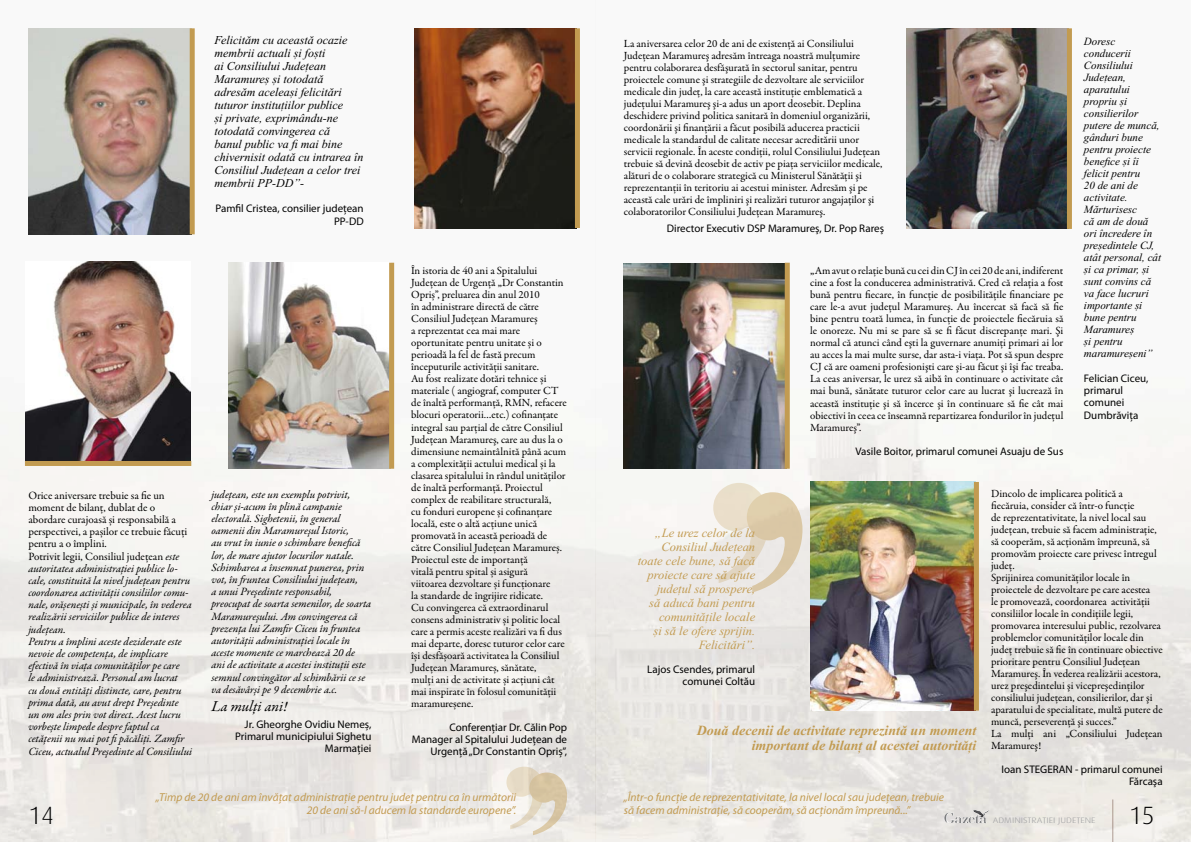
<style>
.page{position:relative;width:1191px;height:842px;background:#fff}
.page>*{position:absolute;margin:0;border:0;box-sizing:border-box;transform-origin:0 0}
.t1{font:25px "Dax Light G";color:#000}
.t2{font:italic 15.2px "Garamond Premr Pro";color:#000}
.t3{font:italic 700 14px/15px "Times NRG";color:#c29b51;text-align:right}
.t4{font:italic 12.5px/14px "Times NRG";color:#c29b51;text-align:right}
.t5{font:italic 12px/13px "Times NRG";color:#000}
.t6{font:italic 11.5px/13px "Myriad Pro";color:#c29b51;text-align:right}
.t7{font:italic 11.2px/12.2px "Garamond Premr Pro";letter-spacing:-.005em;color:#000}
.t8{font:11px/12px "Garamond Premr Pro";letter-spacing:-.005em;color:#000}
.t9{font:11px/12px "Myriad Pro";color:#000;text-align:right}
.t10{font:italic 11px/12px "Times NRG";color:#000}
.t11{font:8px "Dax Light G";color:#9c9d9f;scale:1.25 1}
.s1{font-style:normal}
</style>
<div class="page">
<img style="left:0;top:28px;width:1191px;height:814px">
<svg style="left:713px;top:483px;width:89px;height:109px;background:#e7ddce"></svg>
<svg style="left:506px;top:767px;width:61px;height:68px;background:#e5dccb"></svg>
<img style="left:972px;top:809px;width:18px;height:14px">
<hr style="left:1112px;top:799px;width:1px;height:43px;background:#5b3527">
<img style="left:228px;top:263px;width:161px;height:206px">
<img style="left:624px;top:264px;width:160px;height:204px">
<img style="left:29px;top:28px;width:161px;height:206px">
<img style="left:26px;top:262px;width:165px;height:199px">
<img style="left:414px;top:28px;width:161px;height:200px">
<img style="left:906px;top:28px;width:161px;height:200px">
<div style="left:389px;top:263px;width:5px;height:206px;background:#c29b51"></div>
<div style="left:784px;top:263px;width:5px;height:206px;background:#c29b51"></div>
<div style="left:190px;top:28px;width:5px;height:206px;background:#c29b51"></div>
<div style="left:25px;top:461px;width:166px;height:5px;background:#c29b51"></div>
<div style="left:575px;top:28px;width:5px;height:200px;background:#c29b51"></div>
<div style="left:1067px;top:28px;width:5px;height:201px;background:#c29b51"></div>
<img style="left:810px;top:482px;width:164px;height:229px">
<div style="left:974px;top:482px;width:5px;height:229px;background:#c29b51"></div>
<p class="t5" style="left:214px;top:34px;width:150px">Felicităm cu această ocazie membrii actuali şi foşti<br>ai Consiliului Judeţean<br>Maramureş şi totodată adresăm aceleaşi felicitări tuturor instituţiilor publice<br>şi private, exprimându-ne totodată convingerea că<br>banul public va fi mai bine chivernisit odată cu intrarea în<br>Consiliul Judeţean a celor trei membrii PP-DD”-</p>
<p class="t9" style="left:215px;top:203px;width:150px">Pamfil Cristea, consilier judeţean<br>PP-DD</p>
<p class="t7" style="left:28px;top:489px;width:165px"><span class="s1">Orice aniversare trebuie sa fie un moment de bilanţ, dublat de o abordare curajoasă și responsabilă a perspectivei, a pașilor ce trebuie făcuți pentru a o împlini.<br>Potrivit legii, Consiliul județean</span> este autoritatea administrației publice lo&shy;cale, constituită la nivel județean pentru coordonarea activității consiliilor comu&shy;nale, orășenești și municipale, în vederea realizării serviciilor publice de interes judeţean.<br>Pentru a împlini aceste deziderate este nevoie de competența, de implicare efectivă în viața comunităților pe care<br>le administrează. Personal am lucrat<br>cu două entități distincte, care, pentru prima dată, au avut drept Preşedinte un om ales prin vot direct. Acest lucru vorbește limpede despre faptul ca cetățenii nu mai pot fi păcăliți. Zamfir Ciceu, actualul Preşedinte al Consiliului</p>
<p class="t7" style="left:211px;top:488px;width:161px">județean, este un exemplu potrivit, chiar și-acum în plină campanie electorală. Sighetenii, în general oamenii din Maramureşul Istoric,<br>au vrut în iunie o schimbare benefică lor, de mare ajutor locurilor natale.<br>Schimbarea a însemnat punerea, prin vot, în fruntea Consiliului judeţean,<br>a unui Preşedinte responsabil, preocupat de soarta semenilor, de soarta Maramureşului. Am convingerea că prezența lui Zamfir Ciceu în fruntea autorității administraţiei locale în aceste momente ce marchează 20 de ani de activitate a acestei instituţii este semnul convingător al schimbării ce se va desăvârși pe 9 decembrie a.c.</p>
<h2 class="t2" style="left:211px;top:696px;width:77px">La mulți ani!</h2>
<p class="t9" style="left:235px;top:718px;width:138px">Jr. Gheorghe Ovidiu Nemeș,<br>Primarul municipiului Sighetu<br>Marmației</p>
<p class="t8" style="left:411px;top:265px;width:157px">În istoria de 40 ani a Spitalului Județean de Urgență „Dr Constantin Opriș”, preluarea din anul 2010<br>în administrare directă de către Consiliul Județean Maramureș<br>a reprezentat cea mai mare oportunitate pentru unitate și o perioadă la fel de fastă precum începuturile activității sanitare.<br>Au fost realizate dotări tehnice și materiale ( angiograf, computer CT de înaltă performanță, RMN, refacere blocuri operatorii…etc.) cofinanțate integral sau parțial de către Consiliul Județean Maramureş, care au dus la o dimensiune nemaintâlnită până acum a complexității actului medical și la clasarea spitalului în rândul unităților de înaltă performanță. Proiectul complex de reabilitare structurală,<br>cu fonduri europene și cofinanțare locală, este o altă acțiune unică promovată în această perioadă de către Consiliul Județean Maramureș.<br>Proiectul este de importanță<br>vitală pentru spital și asigură<br>viitoarea dezvoltare și funcționare<br>la standarde de îngrijire ridicate.<br>Cu convingerea că extraordinarul consens administrativ și politic local care a permis aceste realizări va fi dus mai departe, doresc tuturor celor care își desfășoară activitatea la Consiliul Județean Maramureș, sănătate,<br>mulți ani de activitate și acțiuni cât mai inspirate în folosul comunității maramureșene.</p>
<p class="t9" style="left:412px;top:721px;width:157px">Conferențiar Dr. Călin Pop<br>Manager al Spitalului Județean de<br>Urgență „Dr Constantin Opriș”,</p>
<p class="t10" style="left:1084px;top:36px;width:79px">Doresc conducerii<br>Consiliului<br>Judeţean, aparatului propriu şi consilierilor putere de muncă, gânduri bune pentru proiecte benefice şi îi felicit pentru<br>20 de ani de activitate.<br>Mărturisesc<br>că am de două ori încredere în preşedintele CJ, atât personal, cât şi ca primar, şi sunt convins că va face lucruri importante şi bune pentru<br>Maramureş<br>şi pentru maramureşeni”</p>
<p class="t9" style="left:1084px;top:372px;width:66px;text-align:left">Felician Ciceu, primarul comunei</p>
<p class="t9" style="left:1084px;top:409px;width:56px">Dumbrăviţa</p>
<p class="t8" style="left:624px;top:38px;width:260px">La aniversarea celor 20 de ani de existenţă ai Consiliului Judeţean Maramureş adresăm întreaga noastră mulţumire pentru colaborarea desfăşurată în sectorul sanitar, pentru proiectele comune şi strategiile de dezvoltare ale serviciilor medicale din judeţ, la care această instituţie emblematică a judeţului Maramureş şi-a adus un aport deosebit. Deplina deschidere privind politica sanitară în domeniul organizării, coordonării şi finanţării a făcut posibilă aducerea practicii medicale la standardul de calitate necesar acreditării unor servicii regionale. În aceste condiţii, rolul Consiliului Judeţean trebuie să devină deosebit de activ pe piaţa serviciilor medicale, alături de o colaborare strategică cu Ministerul Sănătăţii şi reprezentanţii în teritoriu ai acestui minister. Adresăm şi pe această cale urări de împliniri şi realizări tuturor angajaţilor şi colaboratorilor Consiliului Judeţean Maramureş.</p>
<p class="t9" style="left:667px;top:223px;width:219px">Director Executiv DSP Maramureş, Dr. Pop Rareş</p>
<p class="t8" style="left:810px;top:265px;width:255px;text-align:justify">„Am avut o relaţie bună cu cei din CJ în cei 20 de ani, indiferent cine a fost la conducerea administrativă. Cred că relaţia a fost bună pentru fiecare, în funcţie de posibilităţile financiare pe care le-a avut judeţul Maramureş. Au încercat să facă să fie bine pentru toată lumea, în funcţie de proiectele fiecăruia să le onoreze. Nu mi se pare să se fi făcut discrepanţe mari. Şi normal că atunci când eşti la guvernare anumiţi primari ai lor au acces la mai multe surse, dar asta-i viaţa. Pot să spun despre CJ că are oameni profesionişti care şi-au făcut şi îşi fac treaba.<br>La ceas aniversar, le urez să aibă în continuare o activitate cât mai bună, sănătate tuturor celor care au lucrat şi lucrează în această instituţie şi să încerce şi în continuare să fie cât mai obiectivi în ceea ce înseamnă repartizarea fondurilor în judeţul Maramureş”.</p>
<p class="t9" style="left:855px;top:445px;width:209px">Vasile Boitor, primarul comunei Asuaju de Sus</p>
<p class="t8" style="left:991px;top:488px;width:173px">Dincolo de implicarea politică a fiecăruia, consider că într-o funcţie<br>de reprezentativitate, la nivel local sau judeţean, trebuie să facem administraţie, să cooperăm, să acţionăm împreună, să promovăm proiecte care privesc întregul judeţ.<br>Sprijinirea comunităţilor locale în proiectele de dezvoltare pe care acestea<br>le promovează, coordonarea activităţii consiliilor locale în condiţiile legii, promovarea interesului public, rezolvarea problemelor comunităţilor locale din judeţ trebuie să fie în continuare obiective prioritare pentru Consiliul Judeţean Maramureş. În vederea realizării acestora, urez preşedintelui şi vicepreşedinţilor consiliului judeţean, consilierilor, dar şi aparatului de specialitate, multă putere de muncă, perseverenţă şi succes.”<br>La mulţi ani „Consiliului Judeţean Maramureş!</p>
<p class="t9" style="left:1001px;top:763px;width:163px">Ioan STEGERAN - primarul comunei<br>Fărcaşa</p>
<p class="t4" style="left:637px;top:526px;width:119px">„Le urez celor de la<br>Consiliul Judeţean toate cele bune, să facă proiecte care să ajute judeţul să prospere,<br>să aducă bani pentru comunităţile locale<br>şi să le ofere sprijin.<br>Felicitări”.</p>
<p class="t9" style="left:647px;top:663px;width:110px">Lajos Csendes, primarul comunei Coltău</p>
<p class="t3" style="left:696px;top:723px;width:281px">Două decenii de activitate reprezintă un moment important de bilanţ al acestei autorităţi</p>
<p class="t6" style="left:156px;top:791px;width:362px">„Timp de 20 de ani am învăţat administraţie pentru judeţ pentru ca în următorii<br>20 de ani să-l aducem la standarde europene”.</p>
<p class="t6" style="left:624px;top:791px;width:321px;text-align:left">„Într-o funcţie de reprezentativitate, la nivel local sau judeţean, trebuie să facem administraţie, să cooperăm, să acţionăm împreună...”</p>
<h1 class="t1" style="left:28px;top:802px;width:27px">14</h1>
<p class="t11" style="left:993px;top:815px;width:84px">ADMINISTRA"IEI JUDE"ENE</p>
<h1 class="t1" style="left:1129px;top:802px;width:27px">15</h1>
</div>
